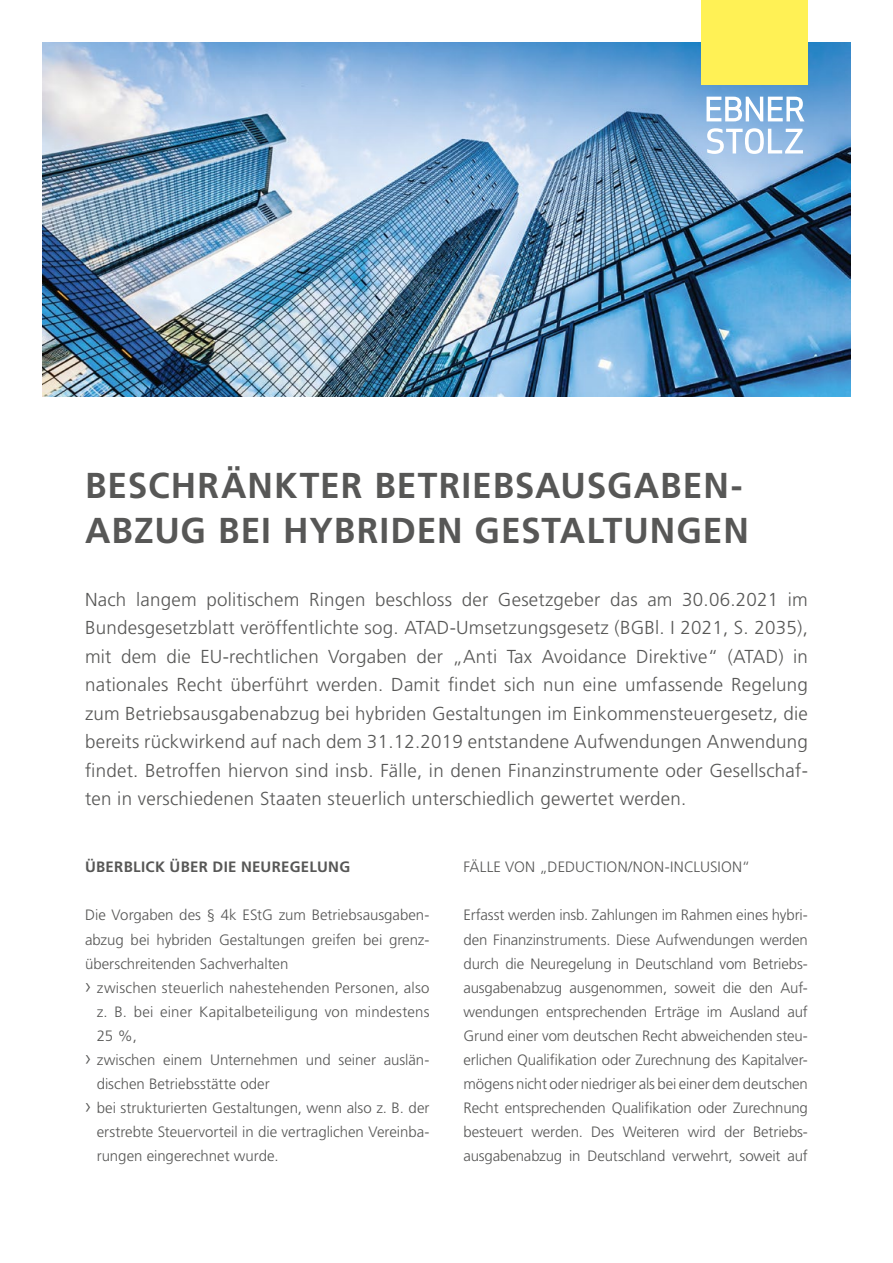
<style>
.page{position:relative;width:893px;height:1263px;background:#fff}
.page>*{position:absolute;margin:0;border:0;box-sizing:border-box;transform-origin:0 0}
.t1{font:700 36px/45px "Frutiger LT Std";letter-spacing:.03em;color:#575756}
.t2{font:300 18.75px/28.5px "Frutiger LT Std";letter-spacing:.015em;color:#575756;text-align:justify}
.t3{font:300 15px/24px "Frutiger LT Std";color:#575756;text-align:justify}
.t4{font:700 15px "Frutiger LT Std";letter-spacing:.02em;color:#575756}
.s1{font-size:21px}
</style>
<div class="page">
<img style="left:43px;top:43px;width:807px;height:353px">
<svg style="left:706px;top:97px;width:98px;height:24px"></svg>
<svg style="left:707px;top:128px;width:96px;height:26px"></svg>
<div style="left:702px;top:0;width:106px;height:85px;background:#fff155"></div>
<h1 class="t1" style="left:85px;top:463px;width:665px">BESCHRÄNKTER BETRIEBSAUSGABEN-<br>ABZUG BEI HYBRIDEN GESTALTUNGEN</h1>
<p class="t2" style="left:85px;top:585px;width:724px">Nach langem politischem Ringen beschloss der Gesetzgeber das am 30.06.2021 im Bundesgesetzblatt veröffentlichte sog. ATAD-Umsetzungsgesetz (BGBl. I 2021, S. 2035), mit dem die EU-rechtlichen Vorgaben der „Anti Tax Avoidance Direktive“ (ATAD) in nationales Recht überführt werden. Damit findet sich nun eine umfassende Regelung zum Betriebsausgabenabzug bei hybriden Gestaltungen im Einkommensteuergesetz, die bereits rückwirkend auf nach dem 31.12.2019 entstandene Aufwendungen Anwendung findet. Betroffen hiervon sind insb. Fälle, in denen Finanzinstrumente oder Gesellschaf&shy;ten in verschiedenen Staaten steuerlich unterschiedlich gewertet werden.</p>
<p class="t4" style="left:85px;top:858px;width:267px">ÜBERBLICK ÜBER DIE NEUREGELUNG</p>
<p class="t3" style="left:85px;top:903px;width:346px">Die Vorgaben des § 4k EStG zum Betriebsausgaben-</p>
<p class="t3" style="left:85px;top:927px;width:346px">abzug bei hybriden Gestaltungen greifen bei grenz-</p>
<p class="t3" style="left:85px;top:951px;width:205px">überschreitenden Sachverhalten</p>
<p class="t3" style="left:85px;top:975px;width:346px"><span class="s1">›</span> zwischen steuerlich nahestehenden Personen, also</p>
<p class="t3" style="left:97px;top:999px;width:334px">z. B. bei einer Kapitalbeteiligung von mindestens</p>
<p class="t3" style="left:97px;top:1023px;width:42px">25 %,</p>
<p class="t3" style="left:85px;top:1047px;width:345px"><span class="s1">›</span> zwischen einem Unternehmen und seiner auslän-</p>
<p class="t3" style="left:97px;top:1071px;width:175px">dischen Betriebsstätte oder</p>
<p class="t3" style="left:85px;top:1095px;width:346px"><span class="s1">›</span> bei strukturierten Gestaltungen, wenn also z. B. der</p>
<p class="t3" style="left:97px;top:1119px;width:334px">erstrebte Steuervorteil in die vertraglichen Vereinba-</p>
<p class="t3" style="left:97px;top:1143px;width:183px">rungen eingerechnet wurde.</p>
<p class="t3" style="left:463px;top:855px;width:288px">FÄLLE VON „DEDUCTION/NON-INCLUSION“</p>
<p class="t3" style="left:463px;top:903px;width:346px">Erfasst werden insb. Zahlungen im Rahmen eines hybri&shy;den Finanzinstruments. Diese Aufwendungen werden durch die Neuregelung in Deutschland vom Betriebs&shy;ausgabenabzug ausgenommen, soweit die den Auf&shy;wendungen entsprechenden Erträge im Ausland auf Grund einer vom deutschen Recht abweichenden steu&shy;erlichen Qualifikation oder Zurechnung des Kapitalver&shy;mögens nicht oder niedriger als bei einer dem deutschen Recht entsprechenden Qualifikation oder Zurechnung besteuert werden. Des Weiteren wird der Betriebs&shy;ausgabenabzug in Deutschland verwehrt, soweit auf</p>
</div>
